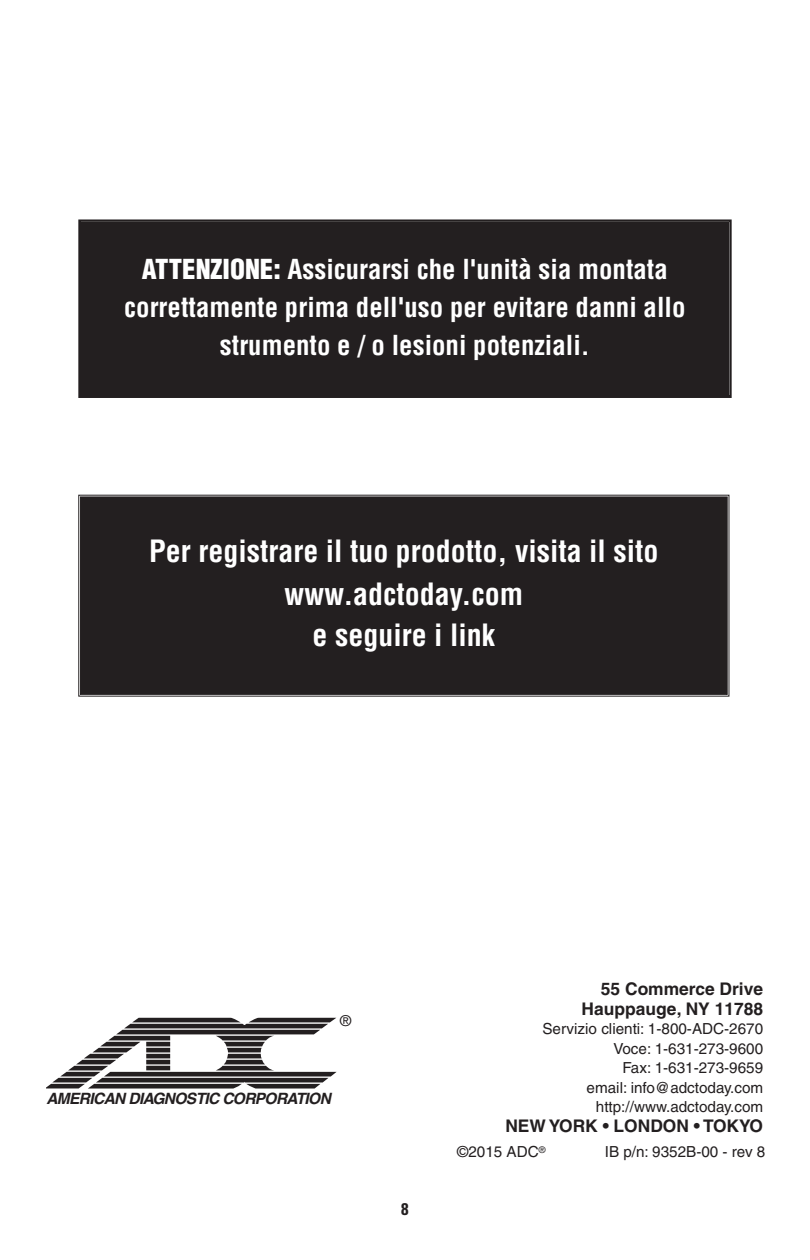
<style>
.page{position:relative;width:810px;height:1260px;background:#fff}
.page>*{position:absolute;margin:0;border:0;box-sizing:border-box;transform-origin:0 0}
.t1{font:700 condensed 30px/42.2px "Helvetica";color:#fff;text-align:center}
.t2{font:700 condensed 27px/38px "Helvetica";color:#fff;text-align:center}
.t3{font:700 17.5px/19.5px "Helvetica";color:#231f20;text-align:right}
.t4{font:700 condensed 17px "Univers";color:#231f20}
.t5{font:italic 700 15.5px "Helvetica";letter-spacing:-.045em;color:#231f20}
.t6{font:15.25px/19.5px "Helvetica";color:#231f20;text-align:right}
.t7{font:15px "Helvetica";color:#231f20}
.s1{font-weight:900}
</style>
<div class="page">
<div style="left:81px;top:497px;width:646px;height:197px;background:#231f20"></div>
<div style="left:80px;top:496px;width:648px;height:199px;border:1px solid #231f20"></div>
<div style="left:81px;top:222px;width:648px;height:174px;background:#231f20"></div>
<div style="left:78px;top:219px;width:654px;height:179px;border:2px solid #231f20"></div>
<svg style="left:47px;top:1018px;width:290px;height:71px"></svg>
<h2 class="t2" style="left:124px;top:251px;width:563px"><span class="s1">ATTENZIONE:</span> Assicurarsi che l'unità sia montata correttamente prima dell'uso per evitare danni allo strumento e / o lesioni potenziali.</h2>
<h1 class="t1" style="left:149px;top:530px;width:511px">Per registrare il tuo prodotto, visita il sito www.adctoday.com<br>e seguire i link</h1>
<p class="t7" style="left:340px;top:1015px;width:13px">®</p>
<p class="t5" style="left:46px;top:1093px;width:286px">AMERICAN DIAGNOSTIC CORPORATION</p>
<p class="t4" style="left:401px;top:1202px;width:9px">8</p>
<p class="t3" style="left:582px;top:981px;width:183px">55 Commerce Drive<br>Hauppauge, NY 11788</p>
<p class="t6" style="left:542px;top:1020px;width:222px">Servizio clienti: 1-800-ADC-2670<br>Voce: 1-631-273-9600<br>Fax: 1-631-273-9659<br>email: info@adctoday.com http://www.adctoday.com</p>
<p class="t3" style="left:505px;top:1118px;width:259px">NEW YORK • LONDON • TOKYO</p>
<p class="t6" style="left:457px;top:1144px;width:90px">©2015 ADC<sup>®</sup></p>
<p class="t6" style="left:605px;top:1144px;width:162px">IB p/n: 9352B-00 - rev 8</p>
</div>
